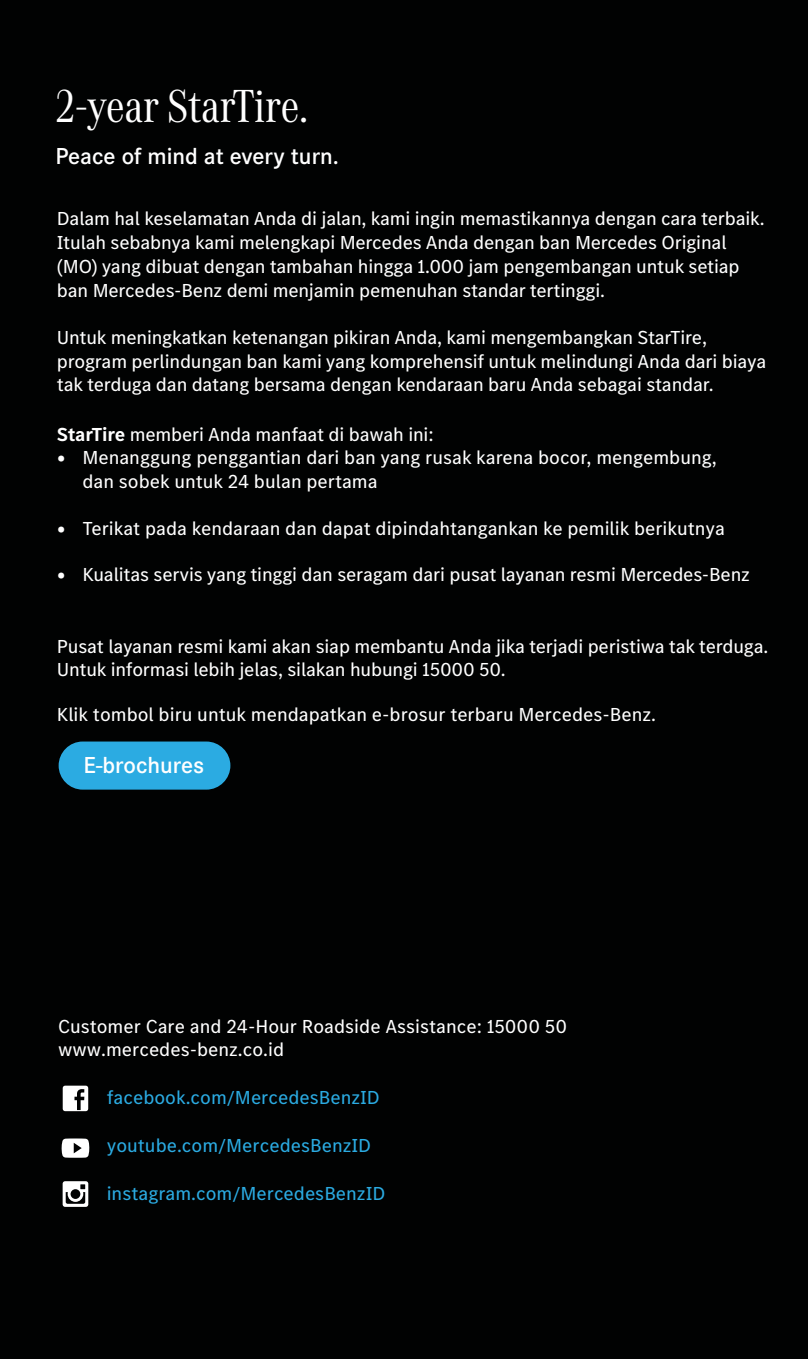
<style>
.page{position:relative;width:808px;height:1359px;background:#fff}
.page>*{position:absolute;margin:0;border:0;box-sizing:border-box;transform-origin:0 0}
.t1{font:48px "MB Corpo A Title Cond";color:#fff}
.t2{font:600 24px "Corporate S";color:#fff}
.t3{font:19.5px/23.4px "MB Corpo S Text";letter-spacing:-.01em;color:#fff}
.t4{font:19.5px "MB Corpo S Text";color:#2babe2}
.s1{font-weight:700}
</style>
<div class="page">
<div style="left:0;top:0;width:808px;height:1358px;background:#010202"></div>
<div style="left:59px;top:741px;width:171px;height:48px;background:#2babe2;border-radius:24px"></div>
<svg style="left:63px;top:1085px;width:25px;height:26px"></svg>
<svg style="left:62px;top:1138px;width:27px;height:19px"></svg>
<svg style="left:63px;top:1181px;width:25px;height:25px"></svg>
<h1 class="t1" style="left:55px;top:74px;width:254px">2-year StarTire.</h1>
<p class="t2" style="left:55px;top:142px;width:285px">Peace of mind at every turn.</p>
<p class="t3" style="left:57px;top:206px;width:709px">Dalam hal keselamatan Anda di jalan, kami ingin memastikannya dengan cara terbaik.<br>Itulah sebabnya kami melengkapi Mercedes Anda dengan ban Mercedes Original (MO) yang dibuat dengan tambahan hingga 1.000 jam pengembangan untuk setiap ban Mercedes-Benz demi menjamin pemenuhan standar tertinggi.</p>
<p class="t3" style="left:57px;top:325px;width:711px">Untuk meningkatkan ketenangan pikiran Anda, kami mengembangkan StarTire, program perlindungan ban kami yang komprehensif untuk melindungi Anda dari biaya tak terduga dan datang bersama dengan kendaraan baru Anda sebagai standar.</p>
<p class="t3" style="left:57px;top:422px;width:378px"><span class="s1">StarTire</span> memberi Anda manfaat di bawah ini:</p>
<p class="t3" style="left:82px;top:445px;width:636px;text-indent:-26px">• Menanggung penggantian dari ban yang rusak karena bocor, mengembung, dan sobek untuk 24 bulan pertama</p>
<p class="t3" style="left:57px;top:515px;width:669px">• Terikat pada kendaraan dan dapat dipindahtangankan ke pemilik berikutnya</p>
<p class="t3" style="left:57px;top:562px;width:694px">• Kualitas servis yang tinggi dan seragam dari pusat layanan resmi Mercedes-Benz</p>
<p class="t3" style="left:57px;top:634px;width:713px">Pusat layanan resmi kami akan siap membantu Anda jika terjadi peristiwa tak terduga.<br>Untuk informasi lebih jelas, silakan hubungi 15000 50.</p>
<p class="t3" style="left:57px;top:701px;width:601px">Klik tombol biru untuk mendapatkan e-brosur terbaru Mercedes-Benz.</p>
<p class="t2" style="left:84px;top:751px;width:122px">E-brochures</p>
<p class="t3" style="left:58px;top:1013px;width:510px">Customer Care and 24-Hour Roadside Assistance: 15000 50 www.mercedes-benz.co.id</p>
<p class="t4" style="left:107px;top:1084px;width:275px">facebook.com/MercedesBenzID</p>
<p class="t4" style="left:107px;top:1132px;width:266px">youtube.com/MercedesBenzID</p>
<p class="t4" style="left:107px;top:1180px;width:280px">instagram.com/MercedesBenzID</p>
</div>
